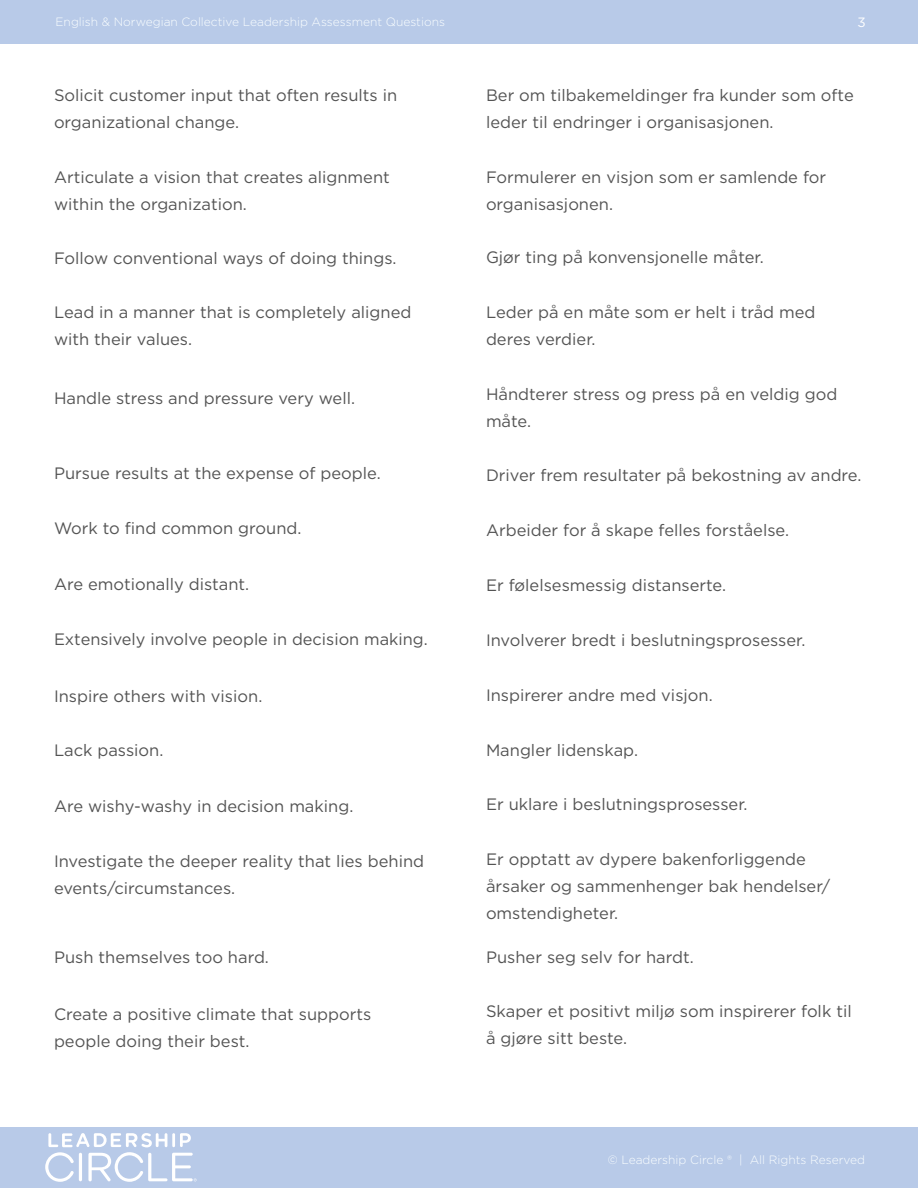
<style>
.page{position:relative;width:918px;height:1188px;background:#fff}
.page>*{position:absolute;margin:0;border:0;box-sizing:border-box;transform-origin:0 0}
.t1{font:16.5px/27px "Gotham";color:#545454}
.t2{font:13.5px "Gotham";color:#fff}
.t3{font:300 12px "Gotham";color:#fafeff}
</style>
<div class="page">
<div style="left:0;top:1127px;width:918px;height:61px;background:#b8cae8"></div>
<div style="left:0;top:0;width:918px;height:44px;background:#b8cae8"></div>
<svg style="left:45px;top:1133px;width:152px;height:49px"></svg>
<p class="t3" style="left:56px;top:14px;width:391px">English &amp; Norwegian Collective Leadership Assessment Questions</p>
<p class="t2" style="left:857px;top:14px;width:10px">3</p>
<p class="t1" style="left:54px;top:81px;width:345px">Solicit customer input that often results in organizational change.</p>
<p class="t1" style="left:486px;top:81px;width:369px">Ber om tilbakemeldinger fra kunder som ofte leder til endringer i organisasjonen.</p>
<p class="t1" style="left:54px;top:164px;width:337px">Articulate a vision that creates alignment within the organization.</p>
<p class="t1" style="left:54px;top:245px;width:344px">Follow conventional ways of doing things.</p>
<p class="t1" style="left:54px;top:299px;width:359px">Lead in a manner that is completely aligned with their values.</p>
<p class="t1" style="left:486px;top:163px;width:342px">Formulerer en visjon som er samlende for organisasjonen.</p>
<p class="t1" style="left:486px;top:243px;width:279px">Gjør ting på konvensjonelle måter.</p>
<p class="t1" style="left:486px;top:298px;width:331px">Leder på en måte som er helt i tråd med deres verdier.</p>
<p class="t1" style="left:54px;top:384px;width:303px">Handle stress and pressure very well.</p>
<p class="t1" style="left:486px;top:380px;width:353px">Håndterer stress og press på en veldig god måte.</p>
<p class="t1" style="left:54px;top:459px;width:328px">Pursue results at the expense of people.</p>
<p class="t1" style="left:54px;top:515px;width:249px">Work to find common ground.</p>
<p class="t1" style="left:486px;top:462px;width:377px">Driver frem resultater på bekostning av andre.</p>
<p class="t1" style="left:486px;top:517px;width:305px">Arbeider for å skape felles forståelse.</p>
<p class="t1" style="left:54px;top:570px;width:197px">Are emotionally distant.</p>
<p class="t1" style="left:486px;top:571px;width:242px">Er følelsesmessig distanserte.</p>
<p class="t1" style="left:54px;top:626px;width:375px">Extensively involve people in decision making.</p>
<p class="t1" style="left:486px;top:626px;width:321px">Involverer bredt i beslutningsprosesser.</p>
<p class="t1" style="left:54px;top:683px;width:210px">Inspire others with vision.</p>
<p class="t1" style="left:54px;top:737px;width:111px">Lack passion.</p>
<p class="t1" style="left:486px;top:681px;width:228px">Inspirerer andre med visjon.</p>
<p class="t1" style="left:486px;top:736px;width:154px">Mangler lidenskap.</p>
<p class="t1" style="left:54px;top:792px;width:301px">Are wishy-washy in decision making.</p>
<p class="t1" style="left:486px;top:791px;width:263px">Er uklare i beslutningsprosesser.</p>
<p class="t1" style="left:54px;top:848px;width:372px">Investigate the deeper reality that lies behind events/circumstances.</p>
<p class="t1" style="left:54px;top:944px;width:216px">Push themselves too hard.</p>
<p class="t1" style="left:54px;top:1001px;width:319px">Create a positive climate that supports people doing their best.</p>
<p class="t1" style="left:486px;top:846px;width:346px">Er opptatt av dypere bakenforliggende årsaker og sammenhenger bak hendelser/ omstendigheter.</p>
<p class="t1" style="left:486px;top:944px;width:209px">Pusher seg selv for hardt.</p>
<p class="t1" style="left:486px;top:997px;width:367px">Skaper et positivt miljø som inspirerer folk til å gjøre sitt beste.</p>
<p class="t3" style="left:608px;top:1153px;width:259px">© Leadership Circle ® | All Rights Reserved</p>
</div>
